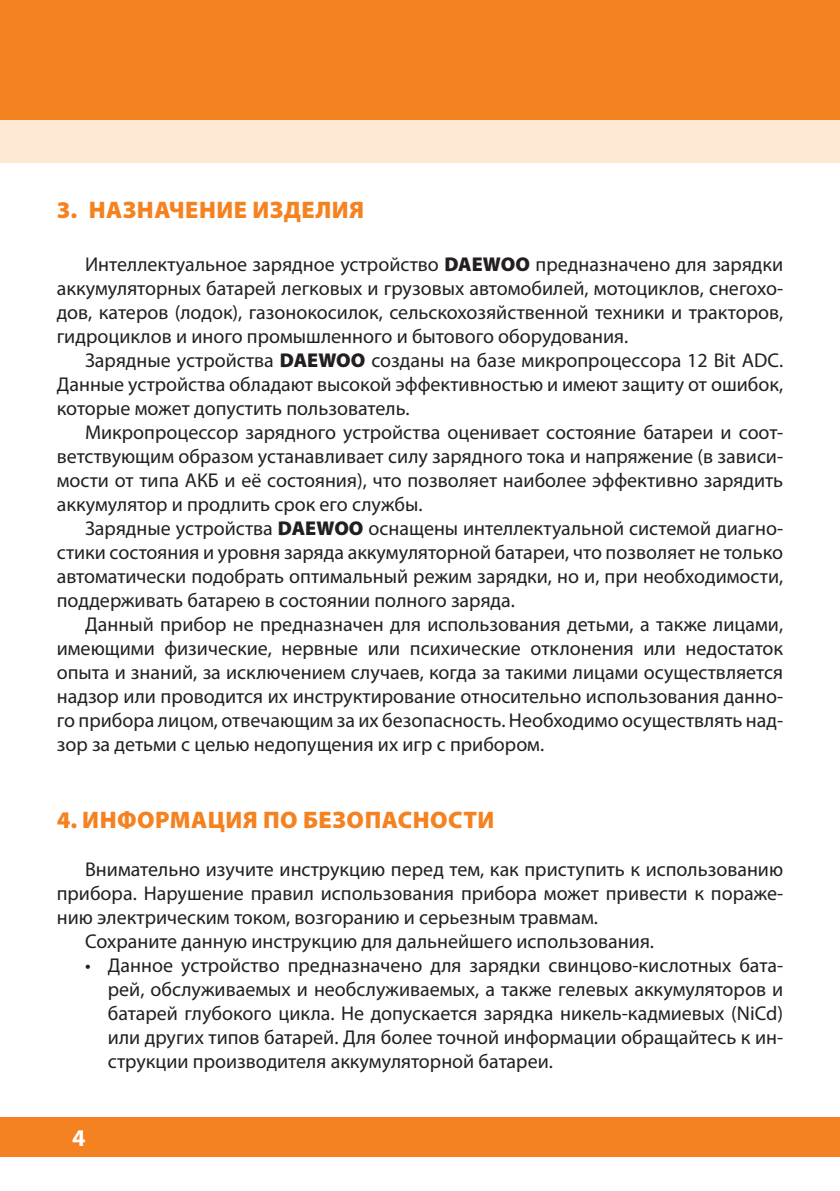
<style>
.page{position:relative;width:840px;height:1191px;background:#fff}
.page>*{position:absolute;margin:0;border:0;box-sizing:border-box;transform-origin:0 0}
.t1{font:900 24px "Myriad Pro";letter-spacing:.02em;color:#f58220}
.t2{font:700 24px "Myriad Pro";color:#fff}
.t3{font:20px/24px "Myriad Pro";color:#231f20;text-align:justify}
.s1{font-weight:900}
</style>
<div class="page">
<div style="left:0;top:118px;width:839px;height:44px;background:#fee9d5"></div>
<div style="left:0;top:0;width:839px;height:119px;background:#f58220"></div>
<div style="left:0;top:1117px;width:839px;height:40px;background:#f58220"></div>
<p class="t1" style="left:57px;top:194px;width:309px">3. НАЗНАЧЕНИЕ ИЗДЕЛИЯ</p>
<p class="t3" style="left:57px;top:252px;width:727px;text-indent:28px">Интеллектуальное зарядное устройство <span class="s1">DAEWOO</span> предназначено для зарядки аккумуляторных батарей легковых и грузовых автомобилей, мотоциклов, снегохо&shy;дов, катеров (лодок), газонокосилок, сельскохозяйственной техники и тракторов, гидроциклов и иного промышленного и бытового оборудования.</p>
<p class="t3" style="left:57px;top:348px;width:727px;text-indent:28px">Зарядные устройства <span class="s1">DAEWOO</span> созданы на базе микропроцессора 12 Bit ADC.<br>Данные устройства обладают высокой эффективностью и имеют защиту от ошибок, которые может допустить пользователь.</p>
<p class="t3" style="left:57px;top:420px;width:727px;text-indent:28px">Микропроцессор зарядного устройства оценивает состояние батареи и соот&shy;ветствующим образом устанавливает силу зарядного тока и напряжение (в зависи&shy;мости от типа АКБ и её состояния), что позволяет наиболее эффективно зарядить аккумулятор и продлить срок его службы.</p>
<p class="t3" style="left:57px;top:516px;width:727px;text-indent:28px">Зарядные устройства <span class="s1">DAEWOO</span> оснащены интеллектуальной системой диагно&shy;стики состояния и уровня заряда аккумуляторной батареи, что позволяет не только автоматически подобрать оптимальный режим зарядки, но и, при необходимости, поддерживать батарею в состоянии полного заряда.</p>
<p class="t3" style="left:57px;top:612px;width:727px;text-indent:28px">Данный прибор не предназначен для использования детьми, а также лицами, имеющими физические, нервные или психические отклонения или недостаток опыта и знаний, за исключением случаев, когда за такими лицами осуществляется надзор или проводится их инструктирование относительно использования данно&shy;го прибора лицом, отвечающим за их безопасность. Необходимо осуществлять над&shy;зор за детьми с целью недопущения их игр с прибором.</p>
<p class="t1" style="left:57px;top:804px;width:439px">4. ИНФОРМАЦИЯ ПО БЕЗОПАСНОСТИ</p>
<p class="t3" style="left:85px;top:857px;width:699px">Внимательно изучите инструкцию перед тем, как приступить к использованию</p>
<p class="t3" style="left:57px;top:881px;width:727px">прибора. Нарушение правил использования прибора может привести к пораже-</p>
<p class="t3" style="left:57px;top:905px;width:542px">нию электрическим током, возгоранию и серьезным травмам.</p>
<p class="t3" style="left:85px;top:929px;width:570px">Сохраните данную инструкцию для дальнейшего использования.</p>
<p class="t3" style="left:108px;top:953px;width:676px;text-indent:-23px">• Данное устройство предназначено для зарядки свинцово-кислотных бата&shy;рей, обслуживаемых и необслуживаемых, а также гелевых аккумуляторов и батарей глубокого цикла. Не допускается зарядка никель-кадмиевых (NiCd) или других типов батарей. Для более точной информации обращайтесь к ин&shy;струкции производителя аккумуляторной батареи.</p>
<p class="t2" style="left:72px;top:1122px;width:15px">4</p>
</div>
